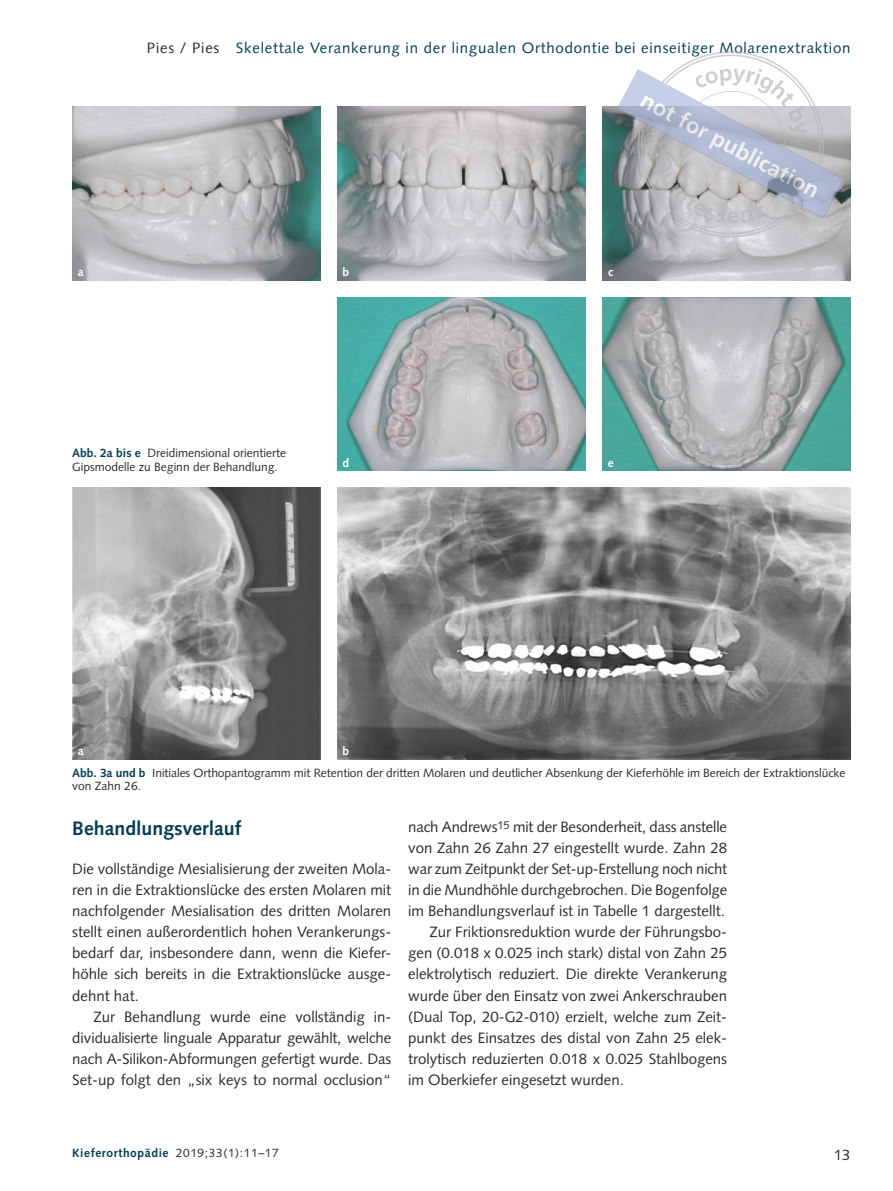
<style>
.page{position:relative;width:893px;height:1191px;background:#fff}
.page>*{position:absolute;margin:0;border:0;box-sizing:border-box;transform-origin:0 0}
.t1{font:700 19.5px "Syntax LT Std";color:#003e53}
.t2{font:15px/21px "Syntax LT Std";color:#2b2b2a;text-align:justify}
.t3{font:15px "Syntax LT Std";letter-spacing:.05em;color:#003e53}
.t4{font:12px/13.5px "Syntax LT Std";letter-spacing:-.005em;color:#2b2b2a}
.t5{font:700 12px "Syntax LT Std";letter-spacing:.05em;color:#003e53}
.t6{font:700 12px "Syntax LT Std";color:#fff}
.s1{color:#2b2b2a}
.s2{font-weight:700;color:#003e53}
.s3{font-weight:700;color:#fff}
.s4{font-weight:400;color:#2b2b2a}
</style>
<div class="page">
<img style="left:72px;top:106px;width:248px;height:174px">
<img style="left:337px;top:106px;width:248px;height:174px">
<img style="left:337px;top:297px;width:248px;height:174px">
<img style="left:602px;top:106px;width:248px;height:174px">
<img style="left:602px;top:297px;width:248px;height:174px">
<img style="left:337px;top:488px;width:513px;height:271px">
<img style="left:72px;top:488px;width:248px;height:271px">
<svg style="left:617px;top:51px;width:227px;height:186px"></svg>
<p class="t3" style="left:147px;top:39px;width:705px"><span class="s1">Pies / Pies</span> Skelettale Verankerung in der lingualen Orthodontie bei einseitiger Molarenextraktion</p>
<p class="t6" style="left:78px;top:265px;width:7px">a</p>
<p class="t6" style="left:342px;top:265px;width:8px">b</p>
<p class="t4" style="left:72px;top:446px;width:215px"><span class="s2">Abb. 2a bis e</span> Dreidimensional orientierte<br>Gipsmodelle zu Beginn der Behandlung.</p>
<p class="t6" style="left:342px;top:455px;width:8px">d</p>
<p class="t6" style="left:608px;top:265px;width:7px">c</p>
<p class="t6" style="left:608px;top:455px;width:7px">e</p>
<p class="t4" style="left:72px;top:740px;width:775px;line-height:21.3px;text-indent:270px"><span class="s3">b<br></span><span class="s2">Abb. 3a und b</span> Initiales Orthopantogramm mit Retention der dritten Molaren und deutlicher Absenkung der Kieferhöhle im Bereich der Extraktionslücke</p>
<p class="t4" style="left:72px;top:779px;width:70px">von Zahn 26.</p>
<p class="t6" style="left:78px;top:744px;width:7px">a</p>
<h1 class="t1" style="left:72px;top:816px;width:171px">Behandlungsverlauf</h1>
<p class="t2" style="left:72px;top:858px;width:320px">Die vollständige Mesialisierung der zweiten Mola&shy;ren in die Extraktionslücke des ersten Molaren mit nachfolgender Mesialisation des dritten Molaren stellt einen außerordentlich hohen Verankerungs&shy;bedarf dar, insbesondere dann, wenn die Kiefer&shy;höhle sich bereits in die Extraktionslücke ausge&shy;dehnt hat.</p>
<p class="t2" style="left:72px;top:1005px;width:320px;text-indent:21px">Zur Behandlung wurde eine vollständig in&shy;dividualisierte linguale Apparatur gewählt, welche nach A-Silikon-Abformungen gefertigt wurde. Das Set-up folgt den „six keys to normal occlusion“</p>
<p class="t2" style="left:408px;top:816px;width:320px">nach Andrews<sup>15</sup> mit der Besonderheit, dass anstelle</p>
<p class="t2" style="left:408px;top:837px;width:320px">von Zahn 26 Zahn 27 eingestellt wurde. Zahn 28</p>
<p class="t2" style="left:408px;top:858px;width:320px">war zum Zeitpunkt der Set-up-Erstellung noch nicht</p>
<p class="t2" style="left:408px;top:879px;width:320px">in die Mundhöhle durchgebrochen. Die Bogenfolge</p>
<p class="t2" style="left:408px;top:900px;width:318px">im Behandlungsverlauf ist in Tabelle 1 dargestellt.</p>
<p class="t2" style="left:429px;top:921px;width:299px">Zur Friktionsreduktion wurde der Führungsbo-</p>
<p class="t2" style="left:408px;top:942px;width:320px">gen (0.018 x 0.025 inch stark) distal von Zahn 25</p>
<p class="t2" style="left:408px;top:963px;width:320px">elektrolytisch reduziert. Die direkte Verankerung</p>
<p class="t2" style="left:408px;top:984px;width:320px">wurde über den Einsatz von zwei Ankerschrauben</p>
<p class="t2" style="left:408px;top:1005px;width:320px">(Dual Top, 20-G2-010) erzielt, welche zum Zeit-</p>
<p class="t2" style="left:408px;top:1026px;width:320px">punkt des Einsatzes des distal von Zahn 25 elek-</p>
<p class="t2" style="left:408px;top:1047px;width:320px">trolytisch reduzierten 0.018 x 0.025 Stahlbogens</p>
<p class="t2" style="left:408px;top:1068px;width:217px">im Oberkiefer eingesetzt wurden.</p>
<p class="t5" style="left:72px;top:1145px;width:208px">Kieferorthopädie <span class="s4">2019;33(1):11–17</span></p>
<p class="t2" style="left:834px;top:1144px;width:18px">13</p>
</div>
